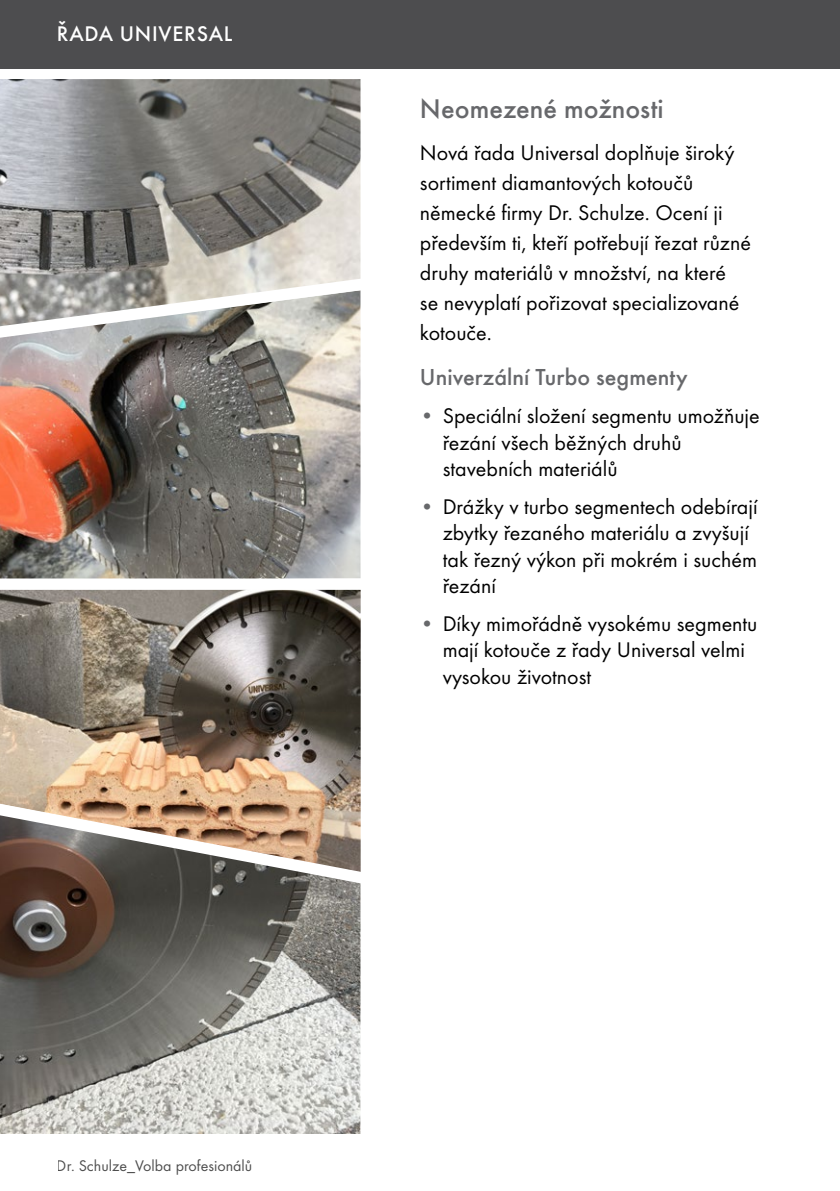
<style>
.page{position:relative;width:840px;height:1191px;background:#fff}
.page>*{position:absolute;margin:0;border:0;box-sizing:border-box;transform-origin:0 0}
.t1{font:500 28px "Futura TOT";color:#67686b}
.t2{font:500 24px "Futura TOT";color:#67686b}
.t3{font:22px/26.4px "Futura TOT";color:#000}
.t4{font:500 22px "Futura TOT";letter-spacing:.035em;color:#fff}
.t5{font:16px "Futura TOT";color:#000}
.s1{color:#67686b}
</style>
<div class="page">
<div style="left:0;top:0;width:839px;height:68px;background:#4d4d4f"></div>
<img style="left:0;top:79px;width:360px;height:191px">
<img style="left:0;top:348px;width:360px;height:230px">
<img style="left:0;top:895px;width:360px;height:239px">
<img style="left:0;top:590px;width:360px;height:201px">
<svg style="left:0;top:270px;width:361px;height:78px;background:#b9b8b2"></svg>
<img style="left:0;top:791px;width:361px;height:104px">
<p class="t4" style="left:57px;top:21px;width:177px">ŘADA UNIVERSAL</p>
<p class="t1" style="left:420px;top:92px;width:245px">Neomezené možnosti</p>
<p class="t3" style="left:420px;top:137px;width:332px;line-height:30px">Nová řada Universal doplňuje široký sortiment diamantových kotoučů německé firmy Dr. Schulze. Ocení ji především ti, kteří potřebují řezat různé druhy materiálů v množství, na které<br>se nevyplatí pořizovat specializované kotouče.</p>
<p class="t2" style="left:420px;top:363px;width:269px">Univerzální Turbo segmenty</p>
<p class="t3" style="left:442px;top:402px;width:318px;text-indent:-23px"><span class="s1">•</span> Speciální složení segmentu umožňuje řezání všech běžných druhů stavebních materiálů</p>
<p class="t3" style="left:442px;top:493px;width:316px;text-indent:-23px"><span class="s1">•</span> Drážky v turbo segmentech odebírají zbytky řezaného materiálu a zvyšují tak řezný výkon při mokrém i suchém řezání</p>
<p class="t3" style="left:442px;top:610px;width:316px;text-indent:-23px"><span class="s1">•</span> Díky mimořádně vysokému segmentu mají kotouče z řady Universal velmi vysokou životnost</p>
<p class="t5" style="left:57px;top:1156px;width:197px">Dr. Schulze_Volba profesionálů</p>
</div>
